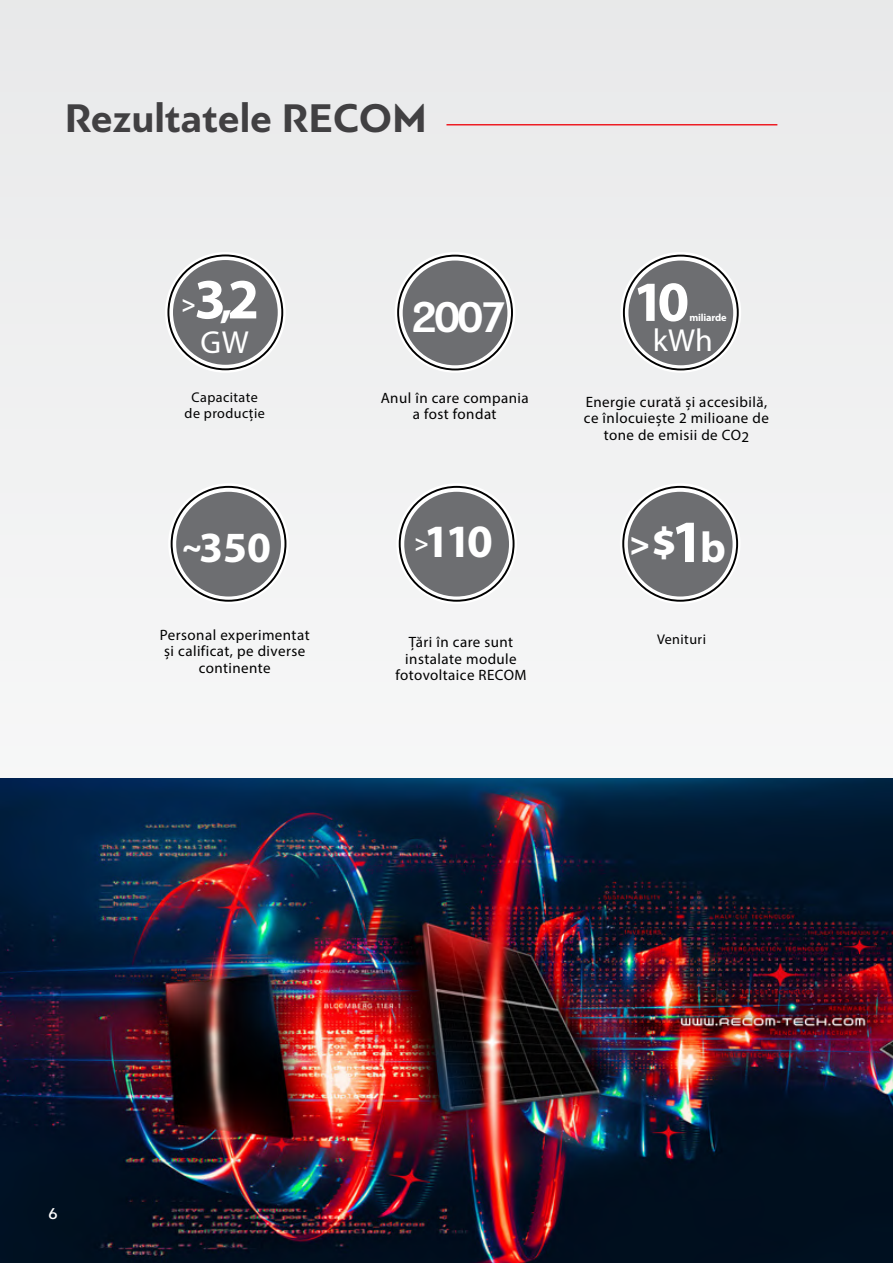
<style>
.page{position:relative;width:893px;height:1263px;background:#f0f0f1}
.page>*{position:absolute;margin:0;border:0;box-sizing:border-box;transform-origin:0 0}
.t1{font:700 57.15px "Myriad Pro";color:#fff}
.t2{font:700 46.5px "Myriad Pro";color:#fff}
.t3{font:700 45px "PF Bague Sans Pro";color:#fff}
.t4{font:700 43.2px "Myriad Pro";color:#fff}
.t5{font:700 42px "PF Bague Sans Pro";color:#414042}
.t6{font:900 34.05px "Myriad Pro";color:#fff}
.t7{font:31.95px "Myriad Pro";color:#fff}
.t8{font:700 24.3px "Myriad Pro";color:#fff}
.t9{font:500 16.5px "PF Bague Sans Pro";color:#fff}
.t10{font:15px/16.5px "Myriad Pro";letter-spacing:.03em;color:#000;text-align:center}
.t11{font:14.1px/16.5px "Myriad Pro";letter-spacing:.03em;color:#000;text-align:center}
.t12{font:700 10.35px "Myriad Pro";letter-spacing:-.02em;color:#fff}
.s1{font-size:45px}
.s2{font-size:33.3px}
.s3{font-size:24.3px}
.s4{font-weight:700;font-size:49.5px}
.s5{font-weight:700;font-size:60.45px}
.s6{font-weight:700;font-size:43.2px}
</style>
<div class="page">
<hr style="left:446px;top:124px;width:331px;height:1px;background:#ed1d24">
<img style="left:0;top:778px;width:893px;height:485px">
<svg style="left:168px;top:483px;width:121px;height:121px;fill:#fefefe"></svg>
<div style="left:171px;top:486px;width:115px;height:116px;border:2px solid #000;border-radius:50%"></div>
<div style="left:176px;top:492px;width:105px;height:104px;background:#6d6e71;border-radius:50%"></div>
<svg style="left:620px;top:252px;width:121px;height:121px;fill:#fefefe"></svg>
<div style="left:623px;top:255px;width:116px;height:115px;border:2px solid #000;border-radius:50%"></div>
<div style="left:628px;top:261px;width:105px;height:104px;background:#6d6e71;border-radius:50%"></div>
<svg style="left:396px;top:483px;width:121px;height:121px;fill:#fefefe"></svg>
<div style="left:399px;top:486px;width:116px;height:116px;border:2px solid #000;border-radius:50%"></div>
<div style="left:404px;top:492px;width:105px;height:104px;background:#6d6e71;border-radius:50%"></div>
<svg style="left:165px;top:252px;width:121px;height:121px;fill:#fff"></svg>
<div style="left:167px;top:254px;width:116px;height:116px;border:2px solid #000;border-radius:50%"></div>
<div style="left:173px;top:260px;width:105px;height:105px;background:#6d6e71;border-radius:50%"></div>
<svg style="left:395px;top:252px;width:120px;height:121px;fill:#fefefe"></svg>
<div style="left:397px;top:255px;width:116px;height:115px;border:2px solid #000;border-radius:50%"></div>
<div style="left:403px;top:261px;width:104px;height:104px;background:#6d6e71;border-radius:50%"></div>
<svg style="left:620px;top:483px;width:120px;height:121px;fill:#fefefe"></svg>
<div style="left:622px;top:486px;width:116px;height:116px;border:2px solid #000;border-radius:50%"></div>
<div style="left:628px;top:492px;width:105px;height:104px;background:#6d6e71;border-radius:50%"></div>
<h3 class="t5" style="left:65px;top:93px;width:363px">Rezultatele RECOM</h3>
<h1 class="t1" style="left:194px;top:262px;width:66px">3<span class="s1">,</span>2</h1>
<h3 class="t7" style="left:201px;top:323px;width:50px">GW</h3>
<h3 class="t8" style="left:182px;top:288px;width:16px">&gt;</h3>
<h3 class="t3" style="left:412px;top:289px;width:96px">2007</h3>
<h1 class="t1" style="left:633px;top:264px;width:58px">10</h1>
<p class="t12" style="left:689px;top:311px;width:38px">miliarde</p>
<h3 class="t7" style="left:653px;top:321px;width:62px">kWh</h3>
<p class="t11" style="left:185px;top:389px;width:82px">Capacitate de producție</p>
<p class="t10" style="left:381px;top:389px;width:150px">Anul în care compania a fost fondat</p>
<p class="t10" style="left:584px;top:393px;width:187px">Energie curată și accesibilă, ce înlocuiește 2 milioane de tone de emisii de CO2</p>
<h3 class="t4" style="left:182px;top:519px;width:91px"><span class="s2">~</span>350</h3>
<h2 class="t2" style="left:415px;top:511px;width:80px"><span class="s3">&gt;</span>110</h2>
<h3 class="t6" style="left:630px;top:521px;width:97px">&gt;<span class="s4">$</span><span class="s5">1</span><span class="s6">b</span></h3>
<p class="t10" style="left:160px;top:626px;width:151px">Personal experimentat și calificat, pe diverse continente</p>
<p class="t10" style="left:395px;top:634px;width:133px">Țări în care sunt instalate module fotovoltaice RECOM</p>
<p class="t11" style="left:657px;top:631px;width:50px">Venituri</p>
<p class="t9" style="left:48px;top:1204px;width:11px">6</p>
</div>
